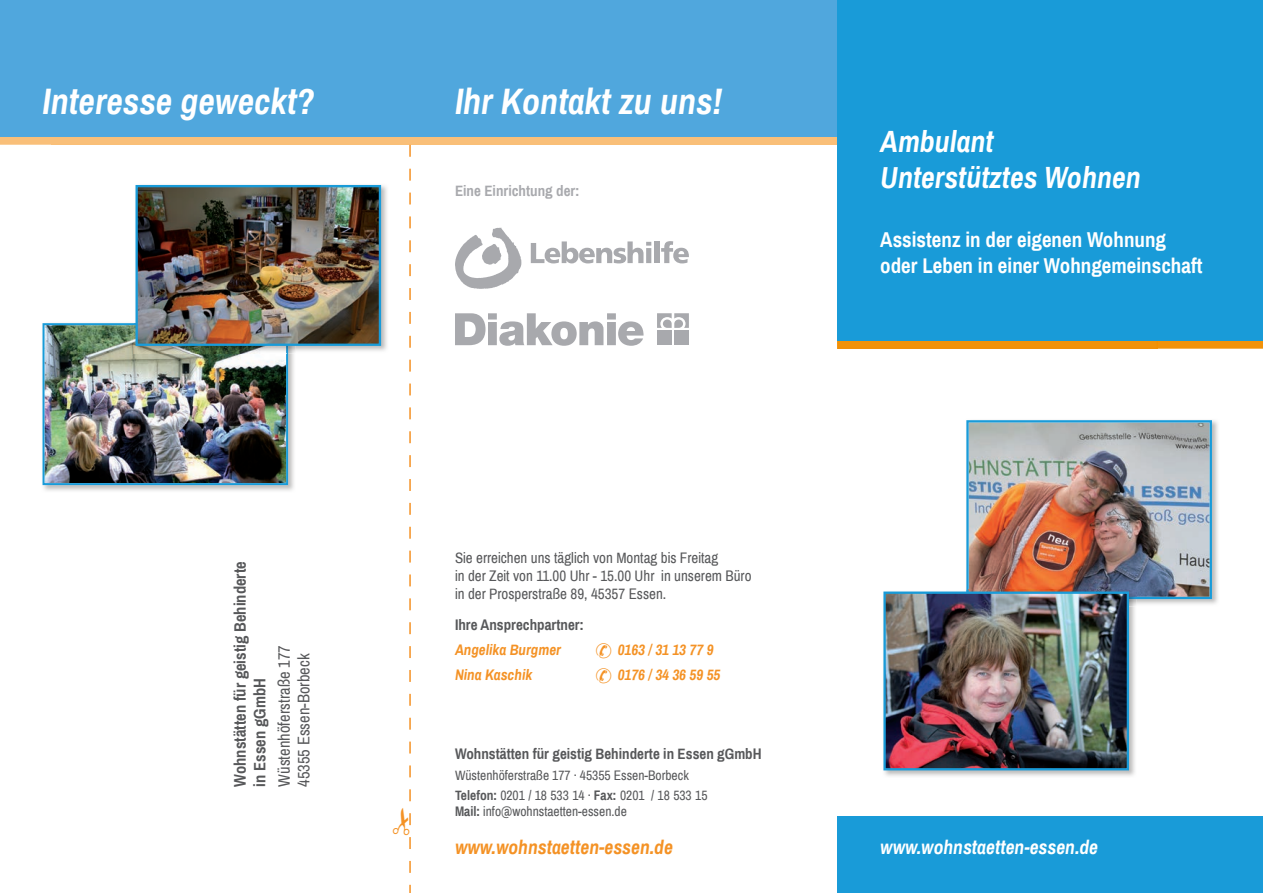
<style>
.page{position:relative;width:1263px;height:893px;background:#fff}
.page>*{position:absolute;margin:0;border:0;box-sizing:border-box;transform-origin:0 0}
.t1{font:italic 700 36px "Archivo Narrow";color:#fff}
.t2{font:italic 700 30px/36px "Archivo Narrow";color:#fff}
.t3{font:700 21px/25.2px "Archivo Narrow";color:#fff}
.t4{font:italic 700 19.5px "Archivo Narrow";color:#fff}
.t5{font:italic 700 19.5px "Archivo Narrow";color:#f49225}
.t6{font:700 16.5px/19.8px "Archivo Narrow";color:#57585a}
.t7{font:16.5px/19.8px "Archivo Narrow";color:#57585a}
.t8{font:15px/18px "Archivo Narrow";color:#57585a}
.t9{font:700 15px "Archivo Narrow";color:#57585a}
.t10{font:italic 700 15px "Archivo Narrow";color:#f49225}
.t11{font:700 15px "Archivo Narrow";color:#a8a9ad}
.t12{font:13.5px/20.4px "Archivo Narrow";color:#57585a}
.s1{font-weight:700}
</style>
<div class="page">
<img style="left:0;top:136px;width:52px;height:9px">
<img style="left:52px;top:136px;width:786px;height:9px">
<div style="left:0;top:0;width:838px;height:136px;background:#50a7dd"></div>
<div style="left:838px;top:816px;width:425px;height:77px;background:#199bd8"></div>
<img style="left:838px;top:340px;width:425px;height:9px">
<div style="left:838px;top:0;width:425px;height:340px;background:#199bd8"></div>
<img style="left:42px;top:323px;width:252px;height:168px">
<img style="left:43px;top:323px;width:245px;height:162px">
<img style="left:139px;top:184px;width:248px;height:167px">
<img style="left:134px;top:323px;width:154px;height:30px">
<img style="left:138px;top:188px;width:240px;height:155px">
<div style="left:135px;top:185px;width:246px;height:161px;border:2px solid #199bd8"></div>
<img style="left:1137px;top:420px;width:81px;height:184px">
<img style="left:966px;top:420px;width:246px;height:179px">
<img style="left:883px;top:606px;width:252px;height:170px">
<img style="left:1129px;top:599px;width:8px;height:7px">
<img style="left:966px;top:590px;width:171px;height:9px">
<img style="left:886px;top:594px;width:240px;height:173px">
<div style="left:883px;top:591px;width:246px;height:179px;border:2px solid #199bd8"></div>
<svg style="left:455px;top:313px;width:188px;height:33px"></svg>
<svg style="left:657px;top:313px;width:32px;height:15px"></svg>
<div style="left:657px;top:330px;width:15px;height:15px;background:#a8a9ad"></div>
<div style="left:674px;top:330px;width:15px;height:15px;background:#a8a9ad"></div>
<svg style="left:455px;top:227px;width:66px;height:62px"></svg>
<svg style="left:531px;top:241px;width:120px;height:22px"></svg>
<div style="left:654px;top:241px;width:6px;height:22px;background:#a8a9ad"></div>
<svg style="left:661px;top:241px;width:28px;height:22px"></svg>
<svg style="left:409px;top:145px;width:2px;height:748px"></svg>
<h1 class="t1" style="left:43px;top:79px;width:274px">Interesse geweckt?</h1>
<p class="t6" style="left:230px;top:787px;width:227px;rotate:-90deg">Wohnstätten für geistig Behinderte in Essen gGmbH</p>
<p class="t7" style="left:274px;top:787px;width:143px;rotate:-90deg">Wüstenhöferstraße 177<br>45355 Essen-Borbeck</p>
<h1 class="t1" style="left:455px;top:79px;width:269px">Ihr Kontakt zu uns!</h1>
<p class="t11" style="left:455px;top:181px;width:126px">Eine Einrichtung der:</p>
<p class="t8" style="left:455px;top:549px;width:298px">Sie erreichen uns täglich von Montag bis Freitag<br>in der Zeit von 11.00 Uhr - 15.00 Uhr in unserem Büro in der Prosperstraße 89, 45357 Essen.</p>
<p class="t9" style="left:455px;top:616px;width:130px">Ihre Ansprechpartner:</p>
<p class="t10" style="left:455px;top:641px;width:107px">Angelika Burgmer</p>
<p class="t10" style="left:595px;top:641px;width:120px">✆ 0163 / 31 13 77 9</p>
<p class="t10" style="left:455px;top:666px;width:79px">Nina Kaschik</p>
<p class="t10" style="left:595px;top:666px;width:127px">✆ 0176 / 34 36 59 55</p>
<p class="t9" style="left:455px;top:745px;width:308px">Wohnstätten für geistig Behinderte in Essen gGmbH</p>
<p class="t12" style="left:455px;top:765px;width:254px">Wüstenhöferstraße 177 · 45355 Essen-Borbeck<br><span class="s1">Telefon:</span> 0201 / 18 533 14 · <span class="s1">Fax:</span> 0201 / 18 533 15</p>
<p class="t12" style="left:455px;top:802px;width:173px"><span class="s1">Mail:</span> info@wohnstaetten-essen.de</p>
<h3 class="t5" style="left:455px;top:835px;width:219px">www.wohnstaetten-essen.de</h3>
<h2 class="t2" style="left:880px;top:123px;width:262px">Ambulant<br>Unterstütztes Wohnen</h2>
<h3 class="t3" style="left:880px;top:228px;width:324px">Assistenz in der eigenen Wohnung oder Leben in einer Wohngemeinschaft</h3>
<h3 class="t4" style="left:880px;top:835px;width:219px">www.wohnstaetten-essen.de</h3>
</div>
